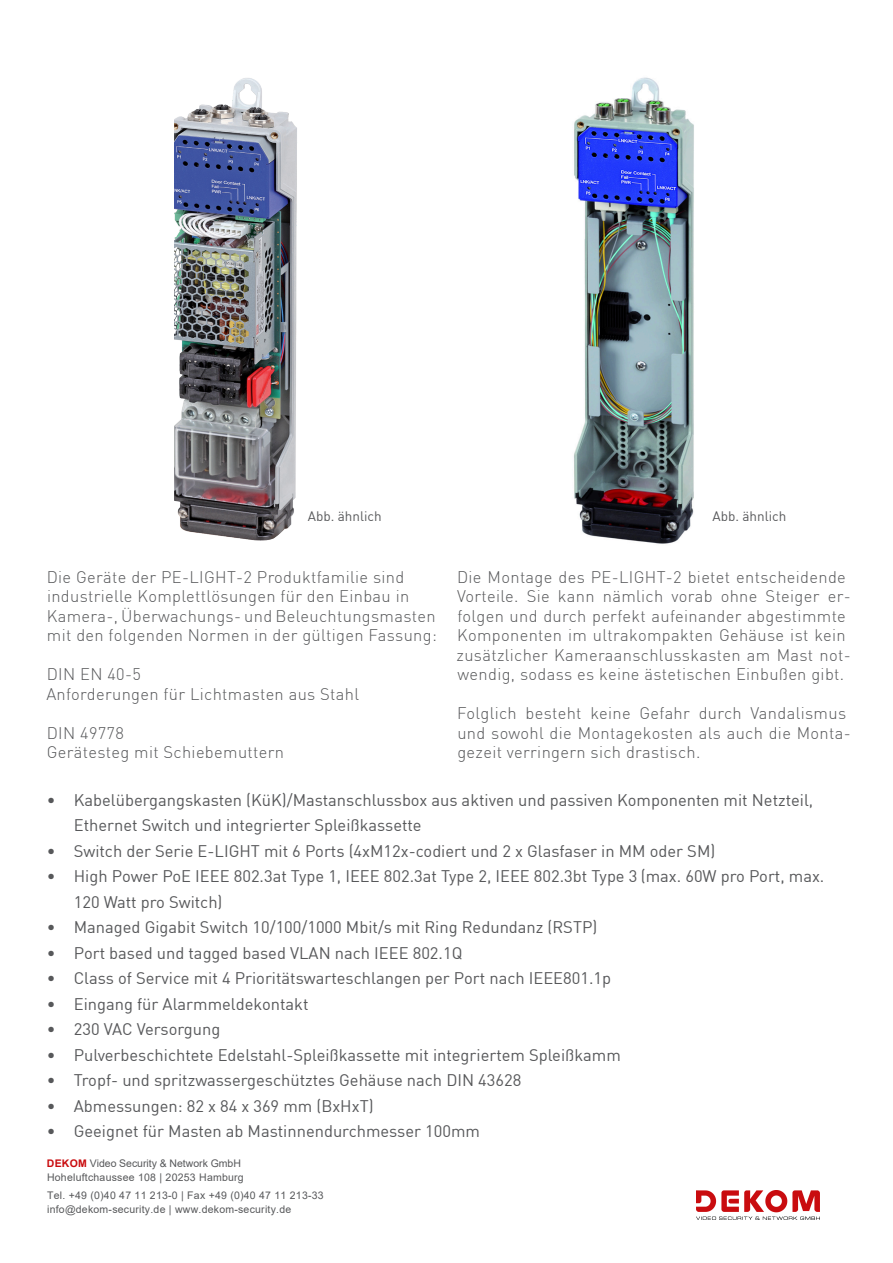
<style>
.page{position:relative;width:893px;height:1263px;background:#fff}
.page>*{position:absolute;margin:0;border:0;box-sizing:border-box;transform-origin:0 0}
.t1{font:16.5px/25.5px "DIN";color:#57585a}
.t2{font:300 16.5px/19.5px "DIN";letter-spacing:.02em;color:#57585a}
.t3{font:13.5px "DIN";color:#57585a}
.t4{font:10.5px/13.8px "Arial";letter-spacing:.025em;color:#57585a}
.s1{font-weight:700;color:#c90c0f}
</style>
<div class="page">
<img style="left:175px;top:78px;width:122px;height:463px">
<img style="left:574px;top:77px;width:120px;height:467px">
<img style="left:697px;top:1190px;width:122px;height:29px">
<p class="t3" style="left:308px;top:507px;width:75px">Abb. ähnlich</p>
<p class="t3" style="left:712px;top:507px;width:75px">Abb. ähnlich</p>
<p class="t2" style="left:47px;top:567px;width:392px">Die Geräte der PE-LIGHT-2 Produktfamilie sind industrielle Komplettlösungen für den Einbau in Kamera-, Überwachungs- und Beleuchtungsmasten mit den folgenden Normen in der gültigen Fassung:</p>
<p class="t2" style="left:46px;top:664px;width:314px">DIN EN 40-5<br>Anforderungen für Lichtmasten aus Stahl</p>
<p class="t2" style="left:47px;top:723px;width:239px">DIN 49778<br>Gerätesteg mit Schiebemuttern</p>
<p class="t2" style="left:457px;top:567px;width:396px">Die Montage des PE-LIGHT-2 bietet entscheidende Vorteile. Sie kann nämlich vorab ohne Steiger er&shy;folgen und durch perfekt aufeinander abgestimmte Komponenten im ultrakompakten Gehäuse ist kein zusätzlicher Kameraanschlusskasten am Mast not&shy;wendig, sodass es keine ästetischen Einbußen gibt.</p>
<p class="t2" style="left:457px;top:703px;width:395px">Folglich besteht keine Gefahr durch Vandalismus und sowohl die Montagekosten als auch die Monta&shy;gezeit verringern sich drastisch.</p>
<p class="t1" style="left:74px;top:786px;width:741px;text-indent:-27px">• Kabelübergangskasten (KüK)/Mastanschlussbox aus aktiven und passiven Komponenten mit Netzteil,<br>Ethernet Switch und integrierter Spleißkassette</p>
<p class="t1" style="left:47px;top:837px;width:670px">• Switch der Serie E-LIGHT mit 6 Ports (4xM12x-codiert und 2 x Glasfaser in MM oder SM)</p>
<p class="t1" style="left:74px;top:863px;width:752px;text-indent:-27px">• High Power PoE IEEE 802.3at Type 1, IEEE 802.3at Type 2, IEEE 802.3bt Type 3 (max. 60W pro Port, max.<br>120 Watt pro Switch)</p>
<p class="t1" style="left:47px;top:914px;width:552px">• Managed Gigabit Switch 10/100/1000 Mbit/s mit Ring Redundanz (RSTP)</p>
<p class="t1" style="left:47px;top:939px;width:417px">• Port based und tagged based VLAN nach IEEE 802.1Q</p>
<p class="t1" style="left:47px;top:965px;width:566px">• Class of Service mit 4 Prioritätswarteschlangen per Port nach IEEE801.1p</p>
<p class="t1" style="left:47px;top:990px;width:263px">• Eingang für Alarmmeldekontakt</p>
<p class="t1" style="left:47px;top:1016px;width:175px">• 230 VAC Versorgung</p>
<p class="t1" style="left:47px;top:1041px;width:576px">• Pulverbeschichtete Edelstahl-Spleißkassette mit integriertem Spleißkamm</p>
<p class="t1" style="left:47px;top:1067px;width:476px">• Tropf- und spritzwassergeschütztes Gehäuse nach DIN 43628</p>
<p class="t1" style="left:47px;top:1092px;width:328px">• Abmessungen: 82 x 84 x 369 mm (BxHxT)</p>
<p class="t1" style="left:47px;top:1118px;width:435px">• Geeignet für Masten ab Mastinnendurchmesser 100mm</p>
<p class="t4" style="left:47px;top:1157px;width:198px"><span class="s1">DEKOM</span> Video Security &amp; Network GmbH<br>Hoheluftchaussee 108 | 20253 Hamburg</p>
<p class="t4" style="left:47px;top:1188px;width:278px">Tel. +49 (0)40 47 11 213-0 | Fax +49 (0)40 47 11 213-33 info@dekom-security.de | www.dekom-security.de</p>
</div>
